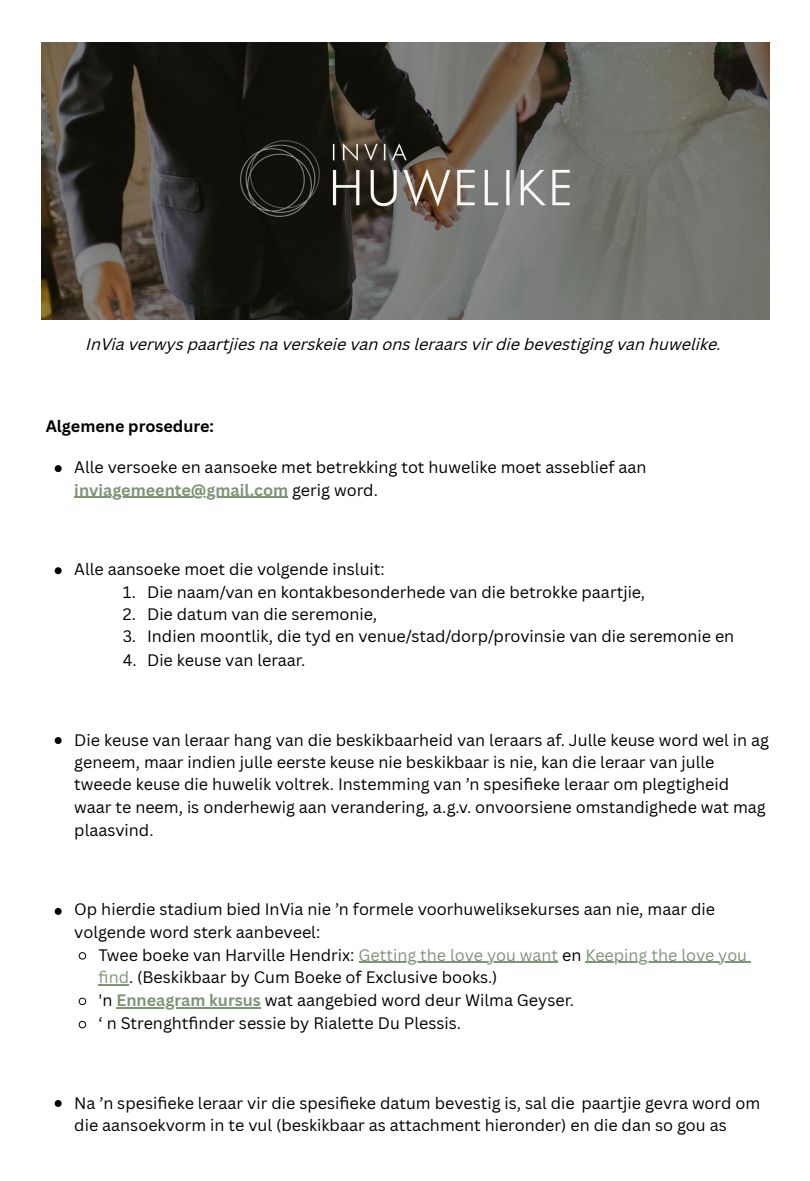
<style>
.page{position:relative;width:810px;height:1181px;background:#fff}
.page>*{position:absolute;margin:0;border:0;box-sizing:border-box;transform-origin:0 0}
.t1{font:16.2px/22.5px "Canva Sans";color:#000}
.t2{font:italic 16.2px "Canva Sans";color:#000}
.t3{font:700 16.2px "Canva Sans";color:#000}
.s1{font-weight:700;color:#7e9576}
.s2{color:#7e9576}
</style>
<div class="page">
<img style="left:42px;top:42px;width:727px;height:277px">
<svg style="left:55px;top:465px;width:7px;height:7px"></svg>
<hr style="left:74px;top:497px;width:214px;height:1px;background:#7e9576">
<svg style="left:55px;top:567px;width:7px;height:7px"></svg>
<svg style="left:55px;top:737px;width:7px;height:7px"></svg>
<svg style="left:55px;top:907px;width:7px;height:7px"></svg>
<svg style="left:79px;top:952px;width:7px;height:7px"></svg>
<hr style="left:359px;top:961px;width:193px;height:1px;background:#7e9576">
<hr style="left:585px;top:961px;width:162px;height:1px;background:#7e9576">
<hr style="left:99px;top:984px;width:30px;height:1px;background:#7e9576">
<svg style="left:79px;top:997px;width:7px;height:8px"></svg>
<hr style="left:117px;top:1007px;width:144px;height:1px;background:#7e9576">
<svg style="left:79px;top:1020px;width:7px;height:8px"></svg>
<svg style="left:55px;top:1100px;width:7px;height:6px"></svg>
<p class="t2" style="left:86px;top:338px;width:637px">InVia verwys paartjies na verskeie van ons leraars vir die bevestiging van huwelike.</p>
<p class="t3" style="left:46px;top:415px;width:170px">Algemene prosedure:</p>
<p class="t1" style="left:74px;top:455px;width:574px;line-height:23.2px">Alle versoeke en aansoeke met betrekking tot huwelike moet asseblief aan <span class="s1">inviagemeente@gmail.com</span> gerig word.</p>
<p class="t1" style="left:74px;top:557px;width:312px">Alle aansoeke moet die volgende insluit:</p>
<p class="t1" style="left:123px;top:580px;width:524px">1. Die naam/van en kontakbesonderhede van die betrokke paartjie,</p>
<p class="t1" style="left:123px;top:602px;width:256px">2. Die datum van die seremonie,</p>
<p class="t1" style="left:123px;top:625px;width:613px">3. Indien moontlik, die tyd en venue/stad/dorp/provinsie van die seremonie en</p>
<p class="t1" style="left:123px;top:648px;width:184px">4. Die keuse van leraar.</p>
<p class="t1" style="left:74px;top:728px;width:696px">Die keuse van leraar hang van die beskikbaarheid van leraars af. Julle keuse word wel in ag geneem, maar indien julle eerste keuse nie beskikbaar is nie, kan die leraar van julle tweede keuse die huwelik voltrek. Instemming van ’n spesifi eke leraar om plegtigheid waar te neem, is onderhewig aan verandering, a.g.v. onvoorsiene omstandighede wat mag plaasvind.</p>
<p class="t1" style="left:74px;top:898px;width:642px">Op hierdie stadium bied InVia nie ’n formele voorhuweliksekurses aan nie, maar die volgende word sterk aanbeveel:</p>
<p class="t1" style="left:99px;top:943px;width:650px">Twee boeke van Harville Hendrix: <span class="s2">Getting the love you want</span> en <span class="s2">Keeping the love you fi nd</span>. (Beskikbaar by Cum Boeke of Exclusive books.)</p>
<p class="t1" style="left:99px;top:988px;width:477px">'n <span class="s1">Enneagram kursus</span> wat aangebied word deur Wilma Geyser.</p>
<p class="t1" style="left:99px;top:1011px;width:364px">‘ n Strenghtfi nder sessie by Rialette Du Plessis.</p>
<p class="t1" style="left:74px;top:1091px;width:687px">Na ’n spesifi eke leraar vir die spesifi eke datum bevestig is, sal die paartjie gevra word om die aansoekvorm in te vul (beskikbaar as attachment hieronder) en die dan so gou as</p>
</div>
